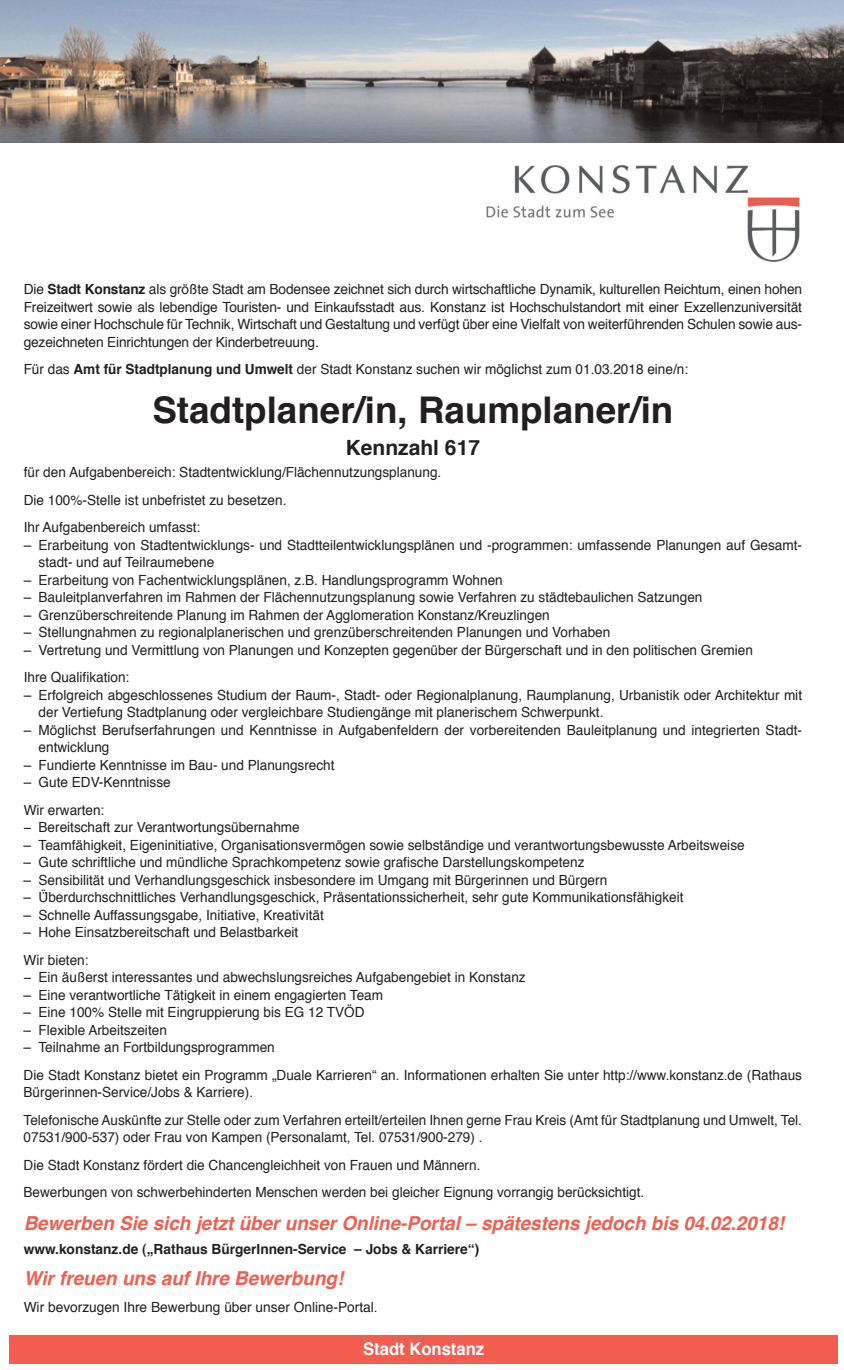
<style>
.page{position:relative;width:844px;height:1370px;background:#fff}
.page>*{position:absolute;margin:0;border:0;box-sizing:border-box;transform-origin:0 0}
.t1{font:700 36.75px "Helvetica";color:#231f20}
.t2{font:700 21px "Helvetica";color:#231f20}
.t3{font:italic 700 19.25px "Helvetica";color:#f15e4f}
.t4{font:700 17.5px "Helvetica";color:#fff;scale:.95 1}
.t5{font:14px/27.5px "Helvetica";color:#231f20}
.t6{font:700 14px "Helvetica";color:#231f20}
.s1{font-weight:700}
</style>
<div class="page">
<img style="left:486px;top:165px;width:313px;height:96px">
<img style="left:0;top:1px;width:843px;height:142px">
<div style="left:9px;top:1334px;width:828px;height:29px;background:#f15e4f"></div>
<p class="t5" style="left:24px;top:281px;width:779px;line-height:17.5px;text-align:justify">Die <span class="s1">Stadt Konstanz</span> als größte Stadt am Bodensee zeichnet sich durch wirtschaftliche Dynamik, kulturellen Reichtum, einen hohen Freizeitwert sowie als lebendige Touristen- und Einkaufsstadt aus. Konstanz ist Hochschulstandort mit einer Exzellenzuniversität sowie einer Hochschule für Technik, Wirtschaft und Gestaltung und verfügt über eine Vielfalt von weiterführenden Schulen sowie aus&shy;gezeichneten Einrichtungen der Kinderbetreuung.</p>
<p class="t5" style="left:24px;top:356px;width:665px">Für das <span class="s1">Amt für Stadtplanung und Umwelt</span> der Stadt Konstanz suchen wir möglichst zum 01.03.2018 eine/n:</p>
<h1 class="t1" style="left:152px;top:395px;width:522px">Stadtplaner/in, Raumplaner/in</h1>
<h2 class="t2" style="left:345px;top:439px;width:136px">Kennzahl 617</h2>
<p class="t5" style="left:24px;top:460px;width:419px">für den Aufgabenbereich: Stadtentwicklung/Flächennutzungsplanung.<br>Die 100%-Stelle ist unbefristet zu besetzen.<br>Ihr Aufgabenbereich umfasst:</p>
<p class="t5" style="left:39px;top:537px;width:764px;line-height:17.5px;text-indent:-15px">– Erarbeitung von Stadtentwicklungs- und Stadtteilentwicklungsplänen und -programmen: umfassende Planungen auf Gesamt&shy;stadt- und auf Teilraumebene</p>
<p class="t5" style="left:24px;top:567px;width:480px">– Erarbeitung von Fachentwicklungsplänen, z.B. Handlungsprogramm Wohnen</p>
<p class="t5" style="left:24px;top:584px;width:680px">– Bauleitplanverfahren im Rahmen der Flächennutzungsplanung sowie Verfahren zu städtebaulichen Satzungen</p>
<p class="t5" style="left:24px;top:602px;width:527px">– Grenzüberschreitende Planung im Rahmen der Agglomeration Konstanz/Kreuzlingen</p>
<p class="t5" style="left:24px;top:619px;width:588px">– Stellungnahmen zu regionalplanerischen und grenzüberschreitenden Planungen und Vorhaben</p>
<p class="t5" style="left:24px;top:637px;width:730px">– Vertretung und Vermittlung von Planungen und Konzepten gegenüber der Bürgerschaft und in den politischen Gremien<br>Ihre Qualifikation:</p>
<p class="t5" style="left:39px;top:687px;width:764px;line-height:17.5px;text-indent:-15px">– Erfolgreich abgeschlossenes Studium der Raum-, Stadt- oder Regionalplanung, Raumplanung, Urbanistik oder Architektur mit der Vertiefung Stadtplanung oder vergleichbare Studiengänge mit planerischem Schwerpunkt.</p>
<p class="t5" style="left:39px;top:722px;width:764px;line-height:17.5px;text-indent:-15px">– Möglichst Berufserfahrungen und Kenntnisse in Aufgabenfeldern der vorbereitenden Bauleitplanung und integrierten Stadt&shy;entwicklung</p>
<p class="t5" style="left:24px;top:752px;width:312px">– Fundierte Kenntnisse im Bau- und Planungsrecht</p>
<p class="t5" style="left:24px;top:769px;width:148px">– Gute EDV-Kenntnisse<br>Wir erwarten:</p>
<p class="t5" style="left:24px;top:814px;width:277px">− Bereitschaft zur Verantwortungsübernahme</p>
<p class="t5" style="left:24px;top:832px;width:722px">– Teamfähigkeit, Eigeninitiative, Organisationsvermögen sowie selbständige und verantwortungsbewusste Arbeitsweise</p>
<p class="t5" style="left:24px;top:849px;width:562px">– Gute schriftliche und mündliche Sprachkompetenz sowie grafische Darstellungskompetenz</p>
<p class="t5" style="left:24px;top:867px;width:585px">– Sensibilität und Verhandlungsgeschick insbesondere im Umgang mit Bürgerinnen und Bürgern</p>
<p class="t5" style="left:24px;top:884px;width:661px">– Ü̈berdurchschnittliches Verhandlungsgeschick, Präsentationssicherheit, sehr gute Kommunikationsfähigkeit</p>
<p class="t5" style="left:24px;top:902px;width:301px">– Schnelle Auffassungsgabe, Initiative, Kreativität</p>
<p class="t5" style="left:24px;top:919px;width:276px">– Hohe Einsatzbereitschaft und Belastbarkeit<br>Wir bieten:</p>
<p class="t5" style="left:24px;top:964px;width:503px">− Ein äußerst interessantes und abwechslungsreiches Aufgabengebiet in Konstanz</p>
<p class="t5" style="left:24px;top:982px;width:361px">– Eine verantwortliche Tätigkeit in einem engagierten Team</p>
<p class="t5" style="left:24px;top:999px;width:342px">– Eine 100% Stelle mit Eingruppierung bis EG 12 TVÖD</p>
<p class="t5" style="left:24px;top:1017px;width:145px">– Flexible Arbeitszeiten</p>
<p class="t5" style="left:24px;top:1034px;width:779px">– Teilnahme an Fortbildungsprogrammen<br>Die Stadt Konstanz bietet ein Programm „Duale Karrieren“ an. Informationen erhalten Sie unter http://www.konstanz.de (Rathaus</p>
<p class="t5" style="left:24px;top:1079px;width:779px">Bürgerinnen-Service/Jobs &amp; Karriere).<br>Telefonische Auskünfte zur Stelle oder zum Verfahren erteilt/erteilen Ihnen gerne Frau Kreis (Amt für Stadtplanung und Umwelt, Tel.</p>
<p class="t5" style="left:24px;top:1124px;width:622px">07531/900-537) oder Frau von Kampen (Personalamt, Tel. 07531/900-279) .<br>Die Stadt Konstanz fördert die Chancengleichheit von Frauen und Männern.<br>Bewerbungen von schwerbehinderten Menschen werden bei gleicher Eignung vorrangig berücksichtigt.</p>
<h3 class="t3" style="left:24px;top:1214px;width:761px">Bewerben Sie sich jetzt über unser Online-Portal – spätestens jedoch bis 04.02.2018!</h3>
<p class="t6" style="left:24px;top:1242px;width:457px">www.konstanz.de („Rathaus BürgerInnen-Service – Jobs &amp; Karriere“)</p>
<h3 class="t3" style="left:24px;top:1269px;width:321px">Wir freuen uns auf Ihre Bewerbung!</h3>
<p class="t5" style="left:24px;top:1294px;width:355px">Wir bevorzugen Ihre Bewerbung über unser Online-Portal.</p>
<p class="t4" style="left:363px;top:1340px;width:129px">Stadt Konstanz</p>
</div>
